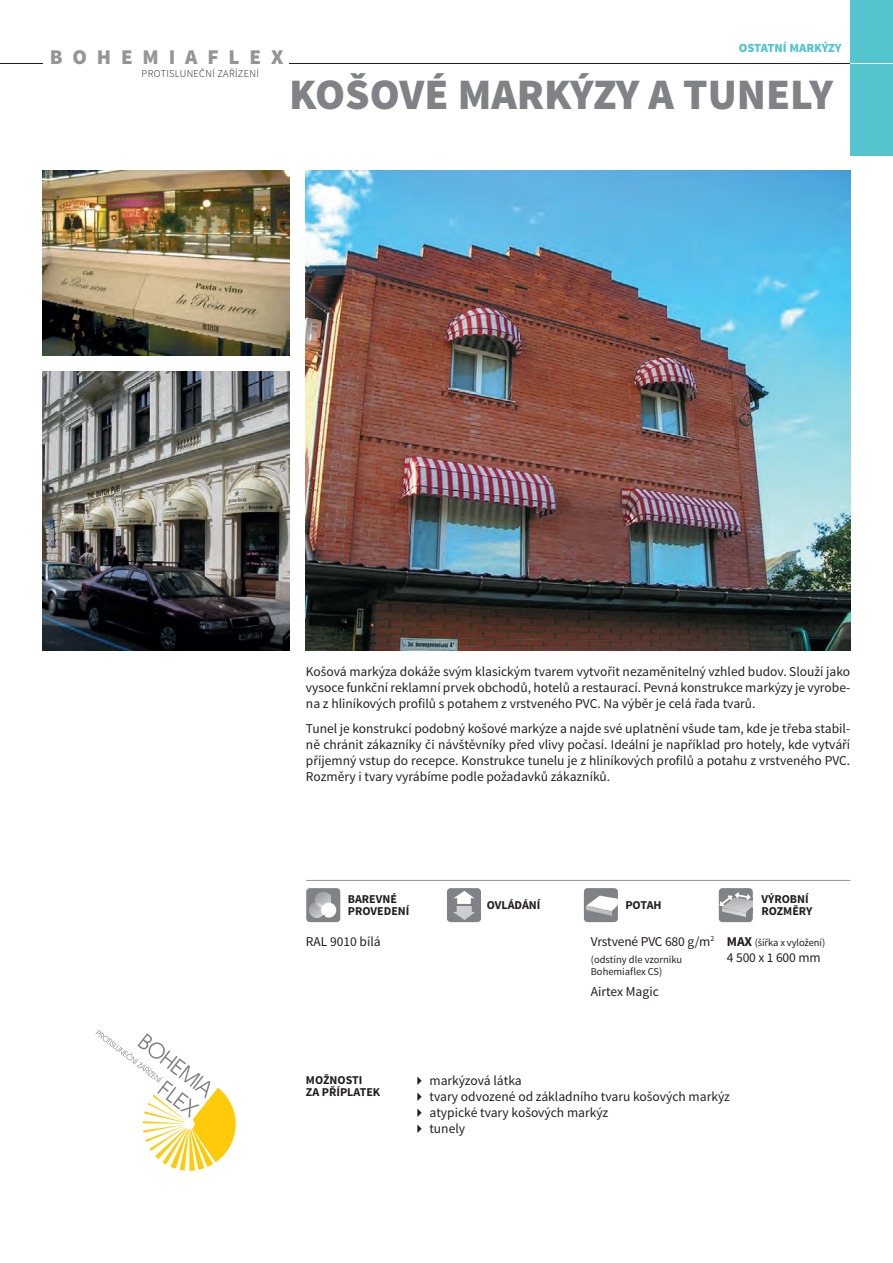
<style>
.page{position:relative;width:893px;height:1263px;background:#fff}
.page>*{position:absolute;margin:0;border:0;box-sizing:border-box;transform-origin:0 0}
.NAZEV{font:900 43.5px "Source Sans Pro";color:#808285}
.t1{font:900 21px "Source Sans Pro";letter-spacing:.47em;color:#939598}
.ZAKLAD{font:13.5px/16.2px "Source Sans Pro";color:#231f20;text-align:justify}
.ZAKLAD_levy{font:13.5px "Source Sans Pro";letter-spacing:-.01em;color:#231f20}
.t2{font:900 12.45px "Source Sans Pro";letter-spacing:-.01em;color:#54c5cf}
.t3{font:700 12px/12px "Source Sans Pro";color:#231f20}
.ZAKLAD_levy-2{font:10.5px/12.6px "Source Sans Pro";color:#231f20}
.t4{font:300 10.5px "Source Sans Pro";letter-spacing:.03em;color:#231f20}
.s1{font-weight:700;font-size:13.5px}
</style>
<div class="page">
<hr style="left:289px;top:63px;width:604px;height:1px;background:#231f20">
<hr style="left:306px;top:880px;width:544px;height:1px;background:#939598">
<div style="left:306px;top:888px;width:34px;height:34px;background:#808285;border-radius:4px"></div>
<div style="left:321px;top:903px;width:15px;height:14px;background:#fff;border-radius:50%"></div>
<img style="left:310px;top:903px;width:15px;height:14px">
<img style="left:316px;top:892px;width:15px;height:15px">
<div style="left:447px;top:888px;width:34px;height:34px;background:#808285;border-radius:4px"></div>
<svg style="left:454px;top:891px;width:20px;height:13px"></svg>
<img style="left:454px;top:906px;width:20px;height:13px">
<div style="left:584px;top:888px;width:34px;height:34px;background:#808285;border-radius:4px"></div>
<svg style="left:586px;top:895px;width:32px;height:16px"></svg>
<img style="left:586px;top:906px;width:25px;height:10px">
<div style="left:719px;top:888px;width:34px;height:34px;background:#808285;border-radius:4px"></div>
<img style="left:722px;top:900px;width:31px;height:13px">
<img style="left:722px;top:908px;width:23px;height:9px">
<svg style="left:720px;top:892px;width:30px;height:14px"></svg>
<svg style="left:95px;top:1030px;width:141px;height:141px"></svg>
<hr style="left:0;top:63px;width:43px;height:1px;background:#231f20">
<div style="left:850px;top:0;width:43px;height:156px;background:#54c5cf"></div>
<hr style="left:850px;top:63px;width:43px;height:1px;background:#fff">
<img style="left:306px;top:170px;width:544px;height:481px">
<img style="left:43px;top:170px;width:246px;height:185px">
<img style="left:43px;top:371px;width:246px;height:280px">
<h2 class="t1" style="left:50px;top:43px;width:235px">BOHEMIAFLEX</h2>
<p class="t4" style="left:142px;top:67px;width:119px">PROTISLUNEČNÍ ZAŘÍZENÍ</p>
<p class="t2" style="left:739px;top:40px;width:104px">OSTATNÍ MARKÝZY</p>
<p class="NAZEV" style="left:289px;top:66px;width:545px">KOŠOVÉ MARKÝZY A TUNELY</p>
<p class="ZAKLAD" style="left:306px;top:663px;width:546px">Košová markýza dokáže svým klasickým tvarem vytvořit nezaměnitelný vzhled budov. Slouží jako vysoce funkční reklamní prvek obchodů, hotelů a restaurací. Pevná konstrukce markýzy je vyrobe&shy;na z hliníkových profilů s potahem z vrstveného PVC. Na výběr je celá řada tvarů.</p>
<p class="ZAKLAD" style="left:306px;top:720px;width:546px">Tunel je konstrukcí podobný košové markýze a najde své uplatnění všude tam, kde je třeba stabil&shy;ně chránit zákazníky či návštěvníky před vlivy počasí. Ideální je například pro hotely, kde vytváří příjemný vstup do recepce. Konstrukce tunelu je z hliníkových profilů a potahu z vrstveného PVC.<br>Rozměry i tvary vyrábíme podle požadavků zákazníků.</p>
<p class="t3" style="left:348px;top:893px;width:63px">BAREVNÉ<br>PROVEDENÍ</p>
<p class="t3" style="left:487px;top:900px;width:55px">OVLÁDÁNÍ</p>
<p class="t3" style="left:761px;top:893px;width:52px">VÝROBNÍ<br>ROZMĚRY</p>
<p class="t3" style="left:625px;top:900px;width:38px">POTAH</p>
<p class="ZAKLAD_levy" style="left:306px;top:933px;width:76px">RAL 9010 bílá</p>
<p class="ZAKLAD_levy" style="left:591px;top:933px;width:125px">Vrstvené PVC 680 g/m<sup>2</sup></p>
<p class="ZAKLAD_levy-2" style="left:591px;top:953px;width:93px">(odstíny dle vzorníku<br>Bohemiaflex CS)</p>
<p class="ZAKLAD_levy" style="left:591px;top:983px;width:69px">Airtex Magic</p>
<p class="ZAKLAD_levy-2" style="left:727px;top:936px;width:100px"><span class="s1">MAX</span> (šířka x vyložení)</p>
<p class="ZAKLAD_levy" style="left:727px;top:949px;width:95px">4 500 x 1 600 mm</p>
<p class="t3" style="left:306px;top:1074px;width:76px">MOŽNOSTI<br>ZA PŘÍPLATEK</p>
<p class="ZAKLAD" style="left:429px;top:1072px;width:94px">markýzová látka</p>
<p class="ZAKLAD" style="left:429px;top:1088px;width:302px">tvary odvozené od základního tvaru košových markýz</p>
<p class="ZAKLAD" style="left:429px;top:1105px;width:180px">atypické tvary košových markýz</p>
<p class="ZAKLAD" style="left:429px;top:1121px;width:37px">tunely</p>
</div>
